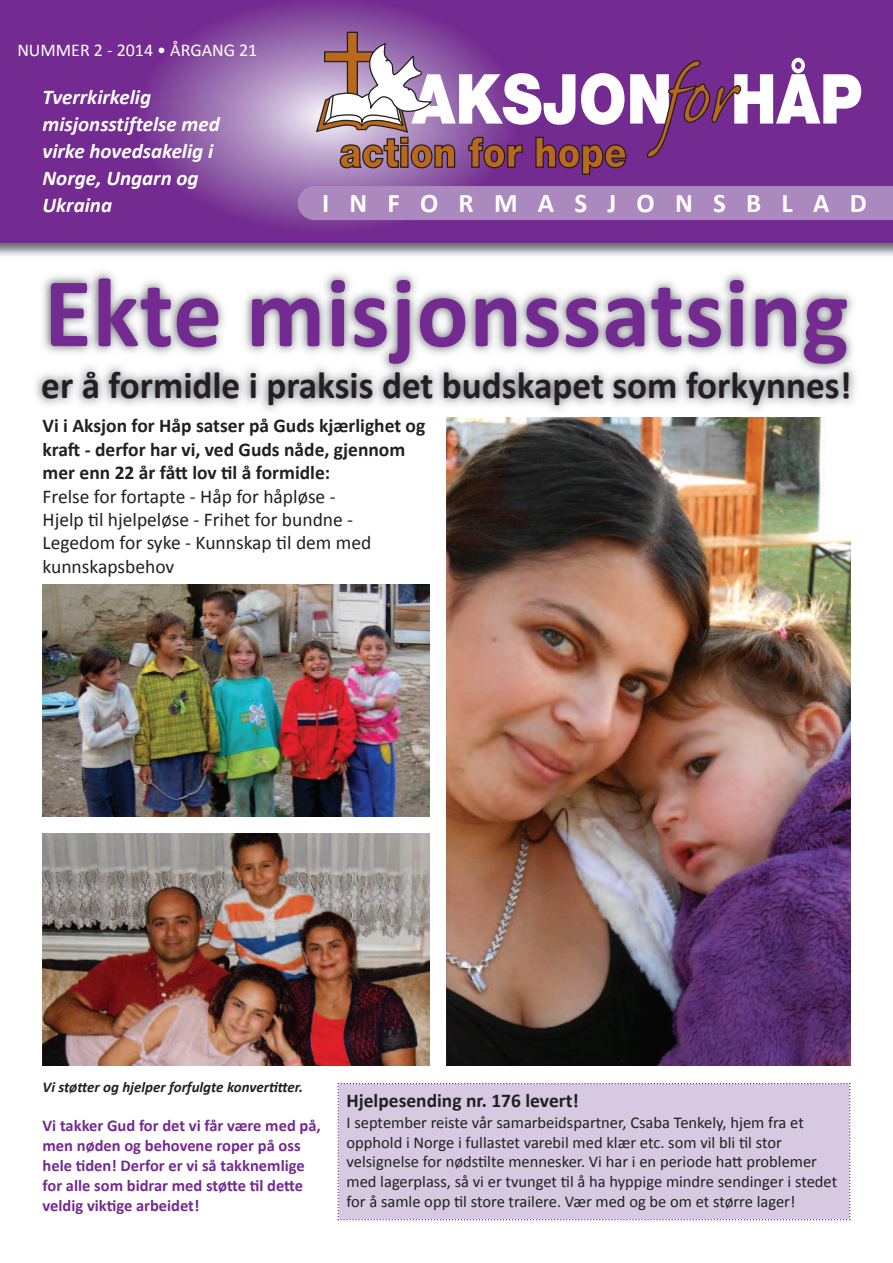
<style>
.page{position:relative;width:893px;height:1263px;background:#fff}
.page>*{position:absolute;margin:0;border:0;box-sizing:border-box;transform-origin:0 0}
.t1{font:700 99.6px "Calibri";letter-spacing:.01em;color:#742b91}
.t2{font:700 38.25px "Calibri";color:#231f20}
.t3{font:700 27px "Calibri";letter-spacing:.75em;color:#fff}
.t4{font:italic 700 21px/27px "Calibri";color:#fff}
.t5{font:700 19.5px/23.4px "Calibri";color:#231f20}
.t6{font:19.5px/23.4px "Calibri";color:#231f20}
.t7{font:18px "Calibri";color:#fff}
.t8{font:16.5px/19.8px "Calibri";color:#231f20}
.t9{font:700 16.5px/19.8px "Calibri";color:#742b91}
.t10{font:italic 700 15px "Calibri";color:#231f20}
</style>
<div class="page">
<img style="left:0;top:242px;width:893px;height:14px">
<div style="left:0;top:0;width:893px;height:242px;background:#742b91"></div>
<svg style="left:146px;top:4px;width:335px;height:223px"></svg>
<div style="left:298px;top:186px;width:595px;height:34px;background:#ab88be"></div>
<svg style="left:316px;top:32px;width:545px;height:143px"></svg>
<img style="left:35px;top:272px;width:821px;height:146px">
<img style="left:446px;top:418px;width:404px;height:647px">
<div style="left:337px;top:1083px;width:513px;height:137px;background:#d7c9e2"></div>
<img style="left:43px;top:585px;width:386px;height:231px">
<img style="left:43px;top:833px;width:386px;height:232px">
<p class="t7" style="left:17px;top:39px;width:242px">NUMMER 2 - 2014 • ÅRGANG 21</p>
<p class="t4" style="left:43px;top:83px;width:179px">Tverrkirkelig misjonsstiftelse med virke hovedsakelig i<br>Norge, Ungarn og<br>Ukraina</p>
<h3 class="t3" style="left:322px;top:186px;width:546px">INFORMASJONSBLAD</h3>
<h1 class="t1" style="left:44px;top:251px;width:806px">Ekte misjonssatsing</h1>
<h2 class="t2" style="left:41px;top:361px;width:812px">er å formidle i praksis det budskapet som forkynnes!</h2>
<p class="t5" style="left:43px;top:414px;width:384px">Vi i Aksjon for Håp satser på Guds kjærlighet og kraft - derfor har vi, ved Guds nåde, gjennom mer enn 22 år fått lov til å formidle:</p>
<p class="t6" style="left:43px;top:484px;width:330px">Frelse for fortapte - Håp for håpløse - Hjelp til hjelpeløse - Frihet for bundne - Legedom for syke - Kunnskap til dem med kunnskapsbehov</p>
<p class="t10" style="left:43px;top:1077px;width:262px">Vi støtter og hjelper forfulgte konvertitter.</p>
<p class="t9" style="left:43px;top:1116px;width:280px">Vi takker Gud for det vi får være med på, men nøden og behovene roper på oss hele tiden! Derfor er vi så takknemlige for alle som bidrar med støtte til dette veldig viktige arbeidet!</p>
<p class="t5" style="left:346px;top:1088px;width:234px">Hjelpesending nr. 176 levert!</p>
<p class="t8" style="left:346px;top:1112px;width:492px">I september reiste vår samarbeidspartner, Csaba Tenkely, hjem fra et opphold i Norge i fullastet varebil med klær etc. som vil bli til stor velsignelse for nødstilte mennesker. Vi har i en periode hatt problemer med lagerplass, så vi er tvunget til å ha hyppige mindre sendinger i stedet for å samle opp til store trailere. Vær med og be om et større lager!</p>
</div>
